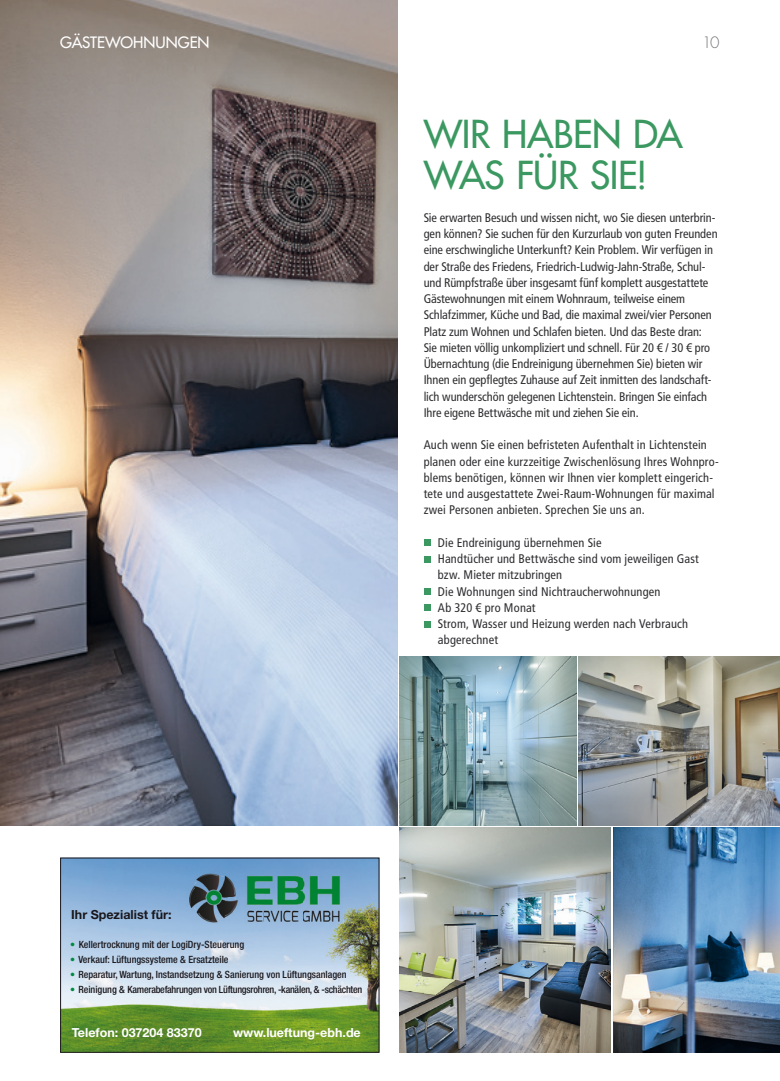
<style>
.page{position:relative;width:780px;height:1081px;background:#fff}
.page>*{position:absolute;margin:0;border:0;box-sizing:border-box;transform-origin:0 0}
.t1{font:500 37.5px/41.2px "Futura Std";letter-spacing:-.01em;color:#3b9860}
.t2{font:500 15.25px "Futura Std";color:#fff}
.t3{font:300 15.25px "Futura Std";color:#707173}
.t4{font:condensed 12.5px/16.2px "Frutiger LT Std";color:#2d2c2f}
.t5{font:700 12.5px "Helvetica Neue LT Std";color:#fff}
.t6{font:700 12.5px "Helvetica Neue LT Std";color:#1a171c}
.t7{font:500 condensed 10px "Helvetica Neue LT Std";color:#1a171c}
.t8{font:500 condensed 10px "Helvetica Neue LT Std";letter-spacing:-.025em;color:#1a171c}
.s1{font-weight:800;font-style:italic;font-stretch:normal;color:#008a40}
</style>
<div class="page">
<img style="left:0;top:0;width:397px;height:825px">
<div style="left:423px;top:539px;width:7px;height:7px;background:#3b9860"></div>
<div style="left:423px;top:556px;width:7px;height:6px;background:#3b9860"></div>
<div style="left:423px;top:588px;width:7px;height:7px;background:#3b9860"></div>
<div style="left:423px;top:604px;width:7px;height:7px;background:#3b9860"></div>
<div style="left:423px;top:621px;width:7px;height:6px;background:#3b9860"></div>
<img style="left:400px;top:828px;width:210px;height:224px">
<img style="left:613px;top:828px;width:167px;height:224px">
<img style="left:400px;top:657px;width:176px;height:168px">
<img style="left:578px;top:657px;width:202px;height:168px">
<img style="left:62px;top:859px;width:315px;height:191px">
<img style="left:186px;top:870px;width:157px;height:54px">
<p class="t2" style="left:60px;top:33px;width:151px">GÄSTEWOHNUNGEN</p>
<p class="t3" style="left:702px;top:33px;width:19px">10</p>
<p class="t1" style="left:423px;top:114px;width:261px">WIR HABEN DA<br>WAS FÜR SIE!</p>
<p class="t4" style="left:423px;top:209px;width:295px">Sie erwarten Besuch und wissen nicht, wo Sie diesen unterbrin&shy;gen können? Sie suchen für den Kurzurlaub von guten Freunden eine erschwingliche Unterkunft? Kein Problem. Wir verfügen in der Straße des Friedens, Friedrich-Ludwig-Jahn-Straße, Schul&shy;und Rümpfstraße über insgesamt fünf komplett ausgestattete Gästewohnungen mit einem Wohnraum, teilweise einem Schlafzimmer, Küche und Bad, die maximal zwei/vier Personen Platz zum Wohnen und Schlafen bieten. Und das Beste dran:<br>Sie mieten völlig unkompliziert und schnell. Für 20 € / 30 € pro Übernachtung (die Endreinigung übernehmen Sie) bieten wir Ihnen ein gepflegtes Zuhause auf Zeit inmitten des landschaft&shy;lich wunderschön gelegenen Lichtenstein. Bringen Sie einfach Ihre eigene Bettwäsche mit und ziehen Sie ein.</p>
<p class="t4" style="left:423px;top:437px;width:297px">Auch wenn Sie einen befristeten Aufenthalt in Lichtenstein planen oder eine kurzzeitige Zwischenlösung Ihres Wohnpro&shy;blems benötigen, können wir Ihnen vier komplett eingerich&shy;tete und ausgestattete Zwei-Raum-Wohnungen für maximal zwei Personen anbieten. Sprechen Sie uns an.</p>
<p class="t4" style="left:438px;top:534px;width:165px">Die Endreinigung übernehmen Sie</p>
<p class="t4" style="left:438px;top:551px;width:262px">Handtücher und Bettwäsche sind vom jeweiligen Gast</p>
<p class="t4" style="left:438px;top:567px;width:126px">bzw. Mieter mitzubringen</p>
<p class="t4" style="left:438px;top:583px;width:224px">Die Wohnungen sind Nichtraucherwohnungen</p>
<p class="t4" style="left:438px;top:599px;width:99px">Ab 320 € pro Monat</p>
<p class="t4" style="left:438px;top:616px;width:252px">Strom, Wasser und Heizung werden nach Verbrauch</p>
<p class="t4" style="left:438px;top:632px;width:62px">abgerechnet</p>
<p class="t6" style="left:71px;top:907px;width:102px">Ihr Spezialist für:</p>
<p class="t7" style="left:70px;top:938px;width:175px"><span class="s1">•</span> Kellertrocknung mit der LogiDry-Steuerung</p>
<p class="t7" style="left:70px;top:953px;width:160px"><span class="s1">•</span> Verkauf: Lüftungssysteme &amp; Ersatzteile</p>
<p class="t7" style="left:70px;top:968px;width:278px"><span class="s1">•</span> Reparatur, Wartung, Instandsetzung &amp; Sanierung von Lüftungsanlagen</p>
<p class="t8" style="left:70px;top:983px;width:293px"><span class="s1">•</span> Reinigung &amp; Kamerabefahrungen von Lüftungsrohren, -kanälen, &amp; -schächten</p>
<p class="t5" style="left:72px;top:1024px;width:131px">Telefon: 037204 83370</p>
<p class="t5" style="left:233px;top:1024px;width:129px">www.lueftung-ebh.de</p>
</div>
